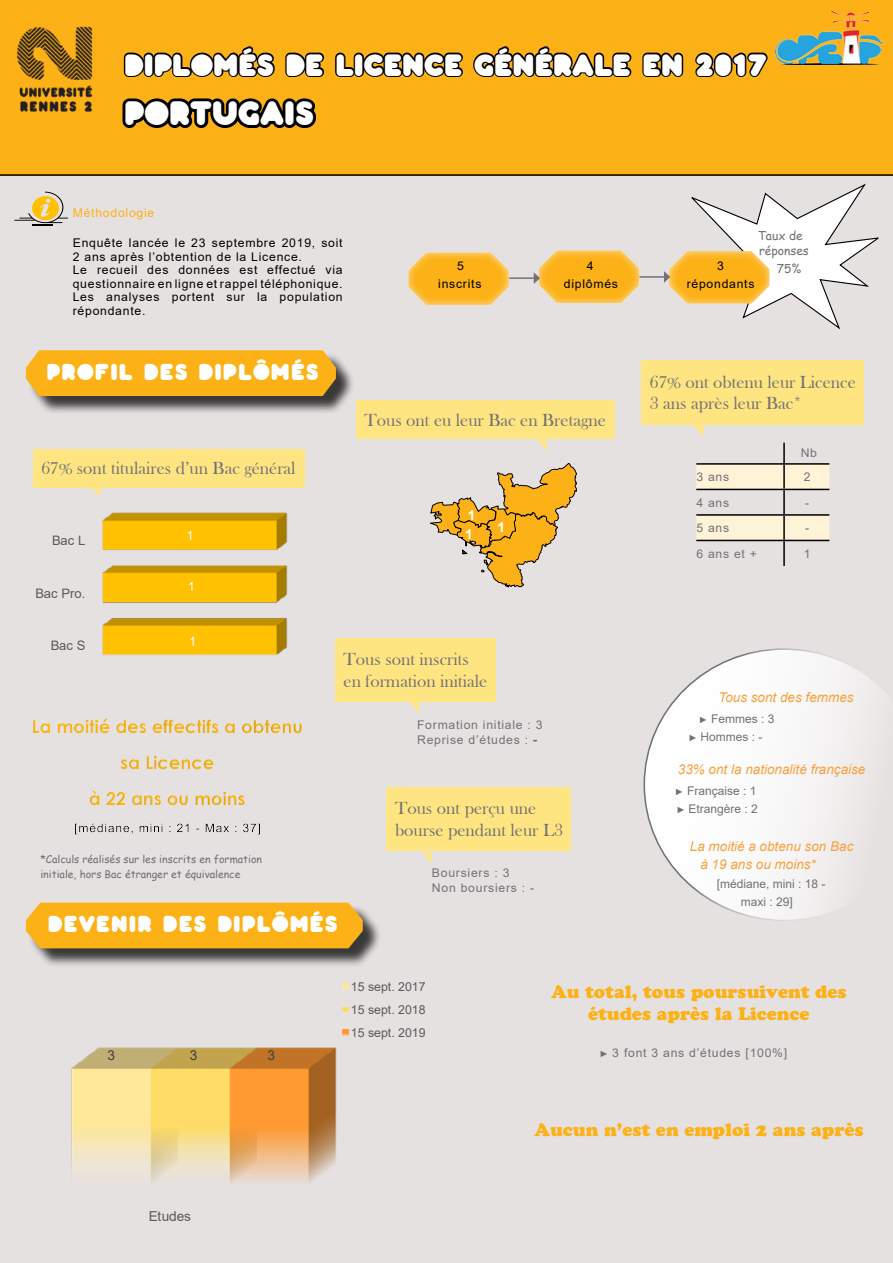
<style>
.page{position:relative;width:893px;height:1263px;background:#fff}
.page>*{position:absolute;margin:0;border:0;box-sizing:border-box;transform-origin:0 0}
.t1{font:33px "Pochoir Pleine";color:#fff}
.t2{font:30px "Pochoir Pleine";color:#fff}
.t3{font:22.5px "Pochoir Pleine";letter-spacing:.05em;color:#fff}
.t4{font:18px/21.6px "Bask Old Face";color:#717275}
.t5{font:18px/21.6px "Cooper Black Std";color:#fcb116;text-align:center}
.t6{font:700 18px/36px "Century Gothic";color:#fdba12;text-align:center}
.t7{font:700 13.8px/18.5px "Arial";color:#fff}
.t8{font:13.65px "Arial";letter-spacing:-.005em;color:#595959}
.t9{font:13.65px "Arial";color:#404040}
.t10{font:italic 13.5px/18px "Arial";color:#f9a141}
.t11{font:13.05px "Arial";letter-spacing:-.01em;color:#595959}
.t12{font:13.05px "Arial";color:#fff}
.t13{font:12.3px/23.1px "Arial";color:#595959;text-align:justify}
.t14{font:12px/13.5px "Arial";letter-spacing:.06em;color:#000;text-align:center}
.t15{font:12px/15px "Arial";letter-spacing:.06em;color:#717275}
.t16{font:12px/18px "Arial";color:#717275}
.t17{font:12px/15px "Comic Sans MS";color:#717275}
.t18{font:12px "Arial";letter-spacing:.06em;color:#fcb116}
.t19{font:10.5px/15px "Comic Sans MS";color:#717275}
.s1{font-size:9px}
</style>
<div class="page">
<div style="left:0;top:130px;width:893px;height:1133px;background:#e6e1e1"></div>
<div style="left:0;top:0;width:893px;height:176px;background:#fcb116"></div>
<svg style="left:122px;top:44px;width:155px;height:35px;background:#a9760e"></svg>
<svg style="left:283px;top:50px;width:43px;height:29px"></svg>
<svg style="left:333px;top:50px;width:132px;height:29px;background:#8f640c"></svg>
<svg style="left:471px;top:44px;width:163px;height:35px;background:#a1710d"></svg>
<svg style="left:640px;top:50px;width:46px;height:29px"></svg>
<svg style="left:693px;top:50px;width:77px;height:29px;background:#a1710d"></svg>
<svg style="left:118px;top:93px;width:203px;height:40px;background:#7f590b"></svg>
<div style="left:395px;top:242px;width:128px;height:66px;background:#fff;opacity:.75"></div>
<img style="left:775px;top:10px;width:106px;height:54px">
<img style="left:8px;top:18px;width:93px;height:102px">
<div style="left:28px;top:352px;width:327px;height:63px;background:#000;opacity:.75"></div>
<div style="left:26px;top:350px;width:310px;height:46px;background:#fcb116"></div>
<div style="left:28px;top:904px;width:354px;height:63px;background:#000;opacity:.75"></div>
<div style="left:26px;top:902px;width:337px;height:46px;background:#fcb116"></div>
<svg style="left:14px;top:192px;width:54px;height:34px"></svg>
<hr style="left:509px;top:277px;width:25px;height:2px;background:#717275">
<svg style="left:534px;top:250px;width:105px;height:53px"></svg>
<hr style="left:639px;top:276px;width:26px;height:2px;background:#717275">
<svg style="left:664px;top:183px;width:215px;height:147px"></svg>
<div style="left:335px;top:638px;width:161px;height:63px;background:#ffe582"></div>
<svg style="left:409px;top:701px;width:13px;height:12px"></svg>
<div style="left:386px;top:787px;width:185px;height:63px;background:#ffe582"></div>
<svg style="left:422px;top:850px;width:13px;height:13px"></svg>
<div style="left:33px;top:449px;width:271px;height:38px;background:#ffe582"></div>
<svg style="left:91px;top:487px;width:12px;height:5px"></svg>
<svg style="left:430px;top:463px;width:146px;height:125px"></svg>
<div style="left:356px;top:400px;width:259px;height:38px;background:#ffe582"></div>
<svg style="left:537px;top:438px;width:13px;height:13px"></svg>
<svg style="left:696px;top:465px;width:133px;height:75px"></svg>
<hr style="left:783px;top:443px;width:2px;height:20px;background:#000">
<hr style="left:696px;top:463px;width:88px;height:2px;background:#000">
<hr style="left:784px;top:463px;width:45px;height:2px;background:#000">
<hr style="left:783px;top:465px;width:2px;height:24px;background:#000">
<hr style="left:696px;top:489px;width:88px;height:1px;background:#000">
<hr style="left:784px;top:489px;width:45px;height:1px;background:#000">
<hr style="left:783px;top:490px;width:2px;height:24px;background:#000">
<hr style="left:696px;top:514px;width:88px;height:2px;background:#000">
<hr style="left:784px;top:514px;width:45px;height:2px;background:#000">
<hr style="left:783px;top:516px;width:2px;height:24px;background:#000">
<hr style="left:696px;top:540px;width:88px;height:1px;background:#000">
<hr style="left:784px;top:540px;width:45px;height:1px;background:#000">
<hr style="left:783px;top:541px;width:2px;height:25px;background:#000">
<div style="left:641px;top:360px;width:223px;height:64px;background:#ffe582"></div>
<svg style="left:693px;top:424px;width:13px;height:12px"></svg>
<svg style="left:643px;top:648px;width:228px;height:273px"></svg>
<img style="left:96px;top:492px;width:192px;height:163px">
<img style="left:71px;top:1030px;width:278px;height:154px">
<svg style="left:342px;top:984px;width:6px;height:6px"></svg>
<svg style="left:342px;top:1007px;width:6px;height:6px"></svg>
<svg style="left:342px;top:1030px;width:6px;height:6px"></svg>
<h2 class="t2" style="left:124px;top:46px;width:644px">DIPLOMÉS DE LICENCE GÉNÉRALE EN 2017</h2>
<h1 class="t1" style="left:124px;top:93px;width:191px">PORTUGAIS</h1>
<p class="t18" style="left:73px;top:205px;width:83px">Méthodologie</p>
<p class="t14" style="left:73px;top:236px;width:271px;text-align:left">Enquête lancée le 23 septembre 2019, soit 2 ans après l’obtention de la Licence.<br>Le recueil des données est effectué via questionnaire en ligne et rappel téléphonique.<br>Les analyses portent sur la population répondante.</p>
<h3 class="t3" style="left:46px;top:358px;width:274px">PROFIL DES DIPLÔMÉS</h3>
<h3 class="t4" style="left:41px;top:458px;width:256px">67% sont titulaires d’un Bac général</h3>
<p class="t11" style="left:52px;top:532px;width:35px">Bac L</p>
<p class="t11" style="left:35px;top:584px;width:51px">Bac Pro.</p>
<p class="t11" style="left:51px;top:636px;width:36px">Bac S</p>
<p class="t12" style="left:186px;top:526px;width:9px">1</p>
<p class="t12" style="left:188px;top:578px;width:9px">1</p>
<p class="t12" style="left:189px;top:632px;width:9px">1</p>
<p class="t14" style="left:438px;top:257px;width:45px;line-height:18px">5 inscrits</p>
<p class="t14" style="left:564px;top:257px;width:56px;line-height:18px">4 diplômés</p>
<h3 class="t4" style="left:364px;top:409px;width:243px">Tous ont eu leur Bac en Bretagne</h3>
<p class="t7" style="left:465px;top:506px;width:12px">1<br>1</p>
<p class="t7" style="left:497px;top:518px;width:9px">1</p>
<h3 class="t4" style="left:344px;top:649px;width:145px">Tous sont inscrits en formation initiale</h3>
<h3 class="t6" style="left:32px;top:708px;width:273px">La moitié des effectifs a obtenu sa Licence<br>à 22 ans ou moins</h3>
<p class="t15" style="left:417px;top:717px;width:127px">Formation initiale : 3<br>Reprise d’études : -</p>
<h3 class="t4" style="left:395px;top:798px;width:169px">Tous ont perçu une bourse pendant leur L3</h3>
<p class="t15" style="left:432px;top:865px;width:104px">Boursiers : 3<br>Non boursiers : -</p>
<p class="t19" style="left:40px;top:851px;width:223px">*Calculs réalisés sur les inscrits en formation initiale, hors Bac étranger et équivalence</p>
<h3 class="t3" style="left:48px;top:910px;width:291px">DEVENIR DES DIPLÔMÉS</h3>
<p class="t17" style="left:758px;top:228px;width:52px">Taux de réponses</p>
<p class="t14" style="left:717px;top:259px;width:8px">3</p>
<p class="t17" style="left:777px;top:261px;width:26px">75%</p>
<p class="t14" style="left:687px;top:277px;width:69px">répondants</p>
<h3 class="t4" style="left:650px;top:371px;width:207px">67% ont obtenu leur Licence<br>3 ans après leur Bac*</h3>
<p class="t15" style="left:801px;top:446px;width:18px">Nb</p>
<p class="t15" style="left:696px;top:469px;width:34px">3 ans</p>
<p class="t15" style="left:804px;top:469px;width:8px">2</p>
<p class="t15" style="left:696px;top:495px;width:34px">4 ans</p>
<p class="t15" style="left:805px;top:495px;width:6px">-</p>
<p class="t15" style="left:696px;top:520px;width:34px">5 ans</p>
<p class="t15" style="left:805px;top:520px;width:6px">-</p>
<p class="t15" style="left:696px;top:546px;width:62px">6 ans et +</p>
<p class="t15" style="left:804px;top:546px;width:8px">1</p>
<p class="t10" style="left:718px;top:688px;width:137px">Tous sont des femmes</p>
<p class="t16" style="left:688px;top:710px;width:88px;text-indent:10px"><span class="s1">►</span> Femmes : 3 <span class="s1">►</span> Hommes : -</p>
<p class="t10" style="left:678px;top:760px;width:189px">33% ont la nationalité française</p>
<p class="t16" style="left:675px;top:782px;width:85px"><span class="s1">►</span> Française : 1 <span class="s1">►</span> Etrangère : 2</p>
<p class="t10" style="left:700px;top:837px;width:155px;text-indent:-11px">La moitié a obtenu son Bac à 19 ans ou moins*</p>
<p class="t16" style="left:741px;top:875px;width:86px;text-indent:-24px">[médiane, mini : 18 - maxi : 29]</p>
<p class="t9" style="left:107px;top:1046px;width:9px">3</p>
<p class="t9" style="left:190px;top:1046px;width:9px">3</p>
<p class="t9" style="left:267px;top:1046px;width:9px">3</p>
<p class="t8" style="left:149px;top:1206px;width:44px">Etudes</p>
<p class="t13" style="left:351px;top:974px;width:76px">15 sept. 2017<br>15 sept. 2018<br>15 sept. 2019</p>
<h3 class="t5" style="left:551px;top:981px;width:297px">Au total, tous poursuivent des études après la Licence</h3>
<p class="t15" style="left:600px;top:1045px;width:189px"><span class="s1">►</span> 3 font 3 ans d’études [100%]</p>
<h3 class="t5" style="left:534px;top:1119px;width:330px">Aucun n’est en emploi 2 ans après</h3>
</div>
